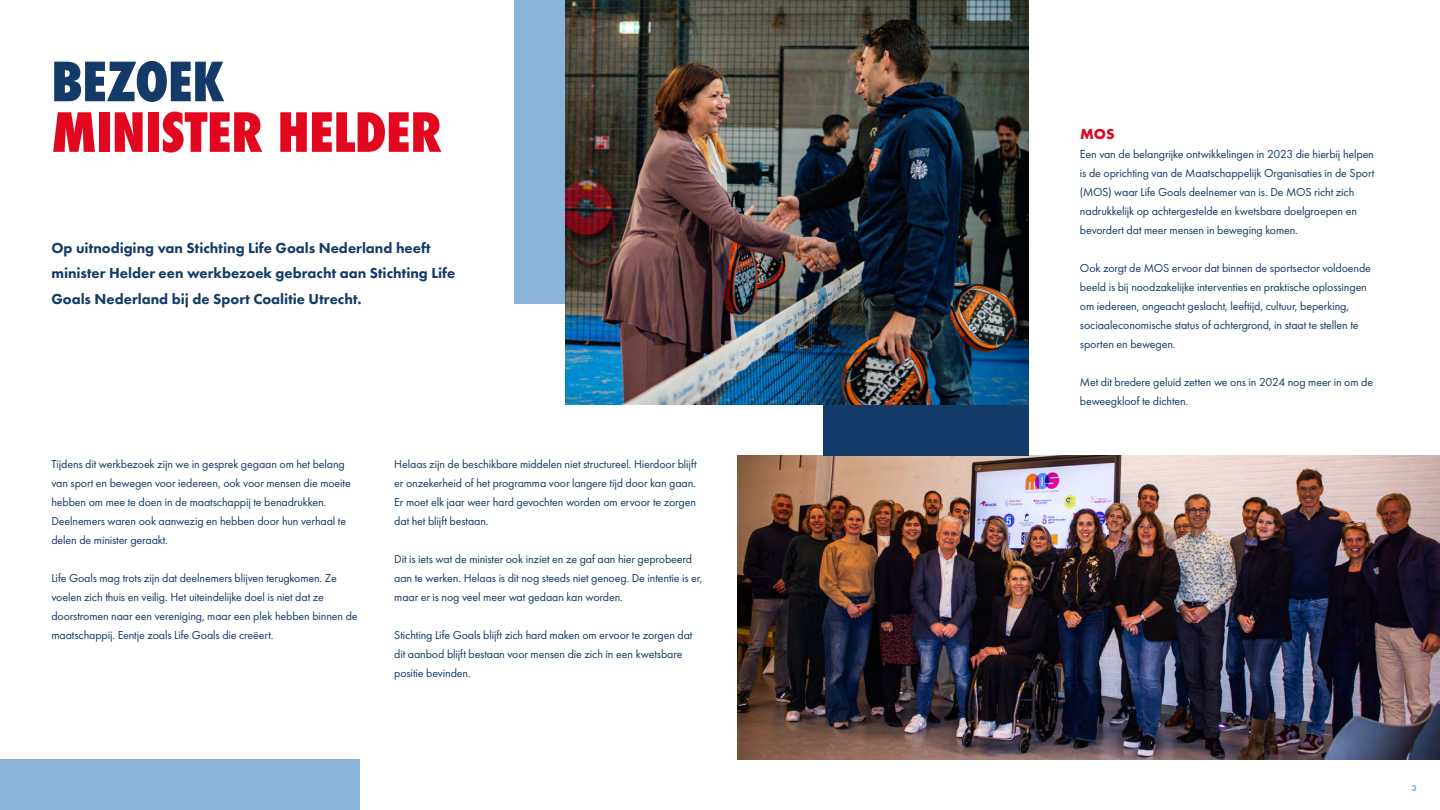
<style>
.page{position:relative;width:1440px;height:810px;background:#fff}
.page>*{position:absolute;margin:0;border:0;box-sizing:border-box;transform-origin:0 0}
.t1{font:800 condensed 52.5px "Futura";letter-spacing:-.01em;color:#e2071f}
.t2{font:800 condensed 52.5px "Futura";letter-spacing:-.01em;color:#143b67}
.t3{font:800 15px/25.3px "Futura PT";color:#143b67}
.t4{font:700 15px "Futura PT";color:#e2071f}
.t5{font:12px/19px "Futura PT";letter-spacing:-.01em;color:#143b67}
.t6{font:700 9px "Futura PT";color:#8ab4da}
</style>
<div class="page">
<img style="left:737px;top:456px;width:703px;height:303px">
<div style="left:514px;top:0;width:206px;height:304px;background:#8ab4da"></div>
<div style="left:0;top:759px;width:360px;height:51px;background:#8ab4da"></div>
<div style="left:823px;top:405px;width:206px;height:51px;background:#143b67"></div>
<img style="left:566px;top:0;width:463px;height:405px">
<h1 class="t2" style="left:51px;top:46px;width:175px">BEZOEK</h1>
<h1 class="t1" style="left:51px;top:97px;width:392px">MINISTER HELDER</h1>
<p class="t3" style="left:51px;top:235px;width:405px">Op uitnodiging van Stichting Life Goals Nederland heeft minister Helder een werkbezoek gebracht aan Stichting Life<br>Goals Nederland bij de Sport Coalitie Utrecht.</p>
<p class="t5" style="left:51px;top:455px;width:301px">Tijdens dit werkbezoek zijn we in gesprek gegaan om het belang van sport en bewegen voor iedereen, ook voor mensen die moeite hebben om mee te doen in de maatschappij te benadrukken.<br>Deelnemers waren ook aanwezig en hebben door hun verhaal te delen de minister geraakt.</p>
<p class="t5" style="left:51px;top:569px;width:308px">Life Goals mag trots zijn dat deelnemers blijven terugkomen. Ze voelen zich thuis en veilig. Het uiteindelijke doel is niet dat ze doorstromen naar een vereniging, maar een plek hebben binnen de maatschappij. Eentje zoals Life Goals die creëert.</p>
<p class="t5" style="left:394px;top:455px;width:304px;text-align:justify">Helaas zijn de beschikbare middelen niet structureel. Hierdoor blijft er onzekerheid of het programma voor langere tijd door kan gaan.<br>Er moet elk jaar weer hard gevochten worden om ervoor te zorgen dat het blijft bestaan.</p>
<p class="t5" style="left:394px;top:550px;width:310px">Dit is iets wat de minister ook inziet en ze gaf aan hier geprobeerd aan te werken. Helaas is dit nog steeds niet genoeg. De intentie is er, maar er is nog veel meer wat gedaan kan worden.</p>
<p class="t5" style="left:394px;top:626px;width:300px">Stichting Life Goals blijft zich hard maken om ervoor te zorgen dat dit aanbod blijft bestaan voor mensen die zich in een kwetsbare positie bevinden.</p>
<p class="t4" style="left:1080px;top:125px;width:36px">MOS</p>
<p class="t5" style="left:1080px;top:145px;width:296px">Een van de belangrijke ontwikkelingen in 2023 die hierbij helpen is de oprichting van de Maatschappelijk Organisaties in de Sport (MOS) waar Life Goals deelnemer van is. De MOS richt zich nadrukkelijk op achtergestelde en kwetsbare doelgroepen en bevordert dat meer mensen in beweging komen.</p>
<p class="t5" style="left:1080px;top:259px;width:293px">Ook zorgt de MOS ervoor dat binnen de sportsector voldoende beeld is bij noodzakelijke interventies en praktische oplossingen om iedereen, ongeacht geslacht, leeftijd, cultuur, beperking, sociaaleconomische status of achtergrond, in staat te stellen te sporten en bewegen.</p>
<p class="t5" style="left:1080px;top:372px;width:295px">Met dit bredere geluid zetten we ons in 2024 nog meer in om de beweegkloof te dichten.</p>
<p class="t6" style="left:1412px;top:782px;width:7px">3</p>
</div>
